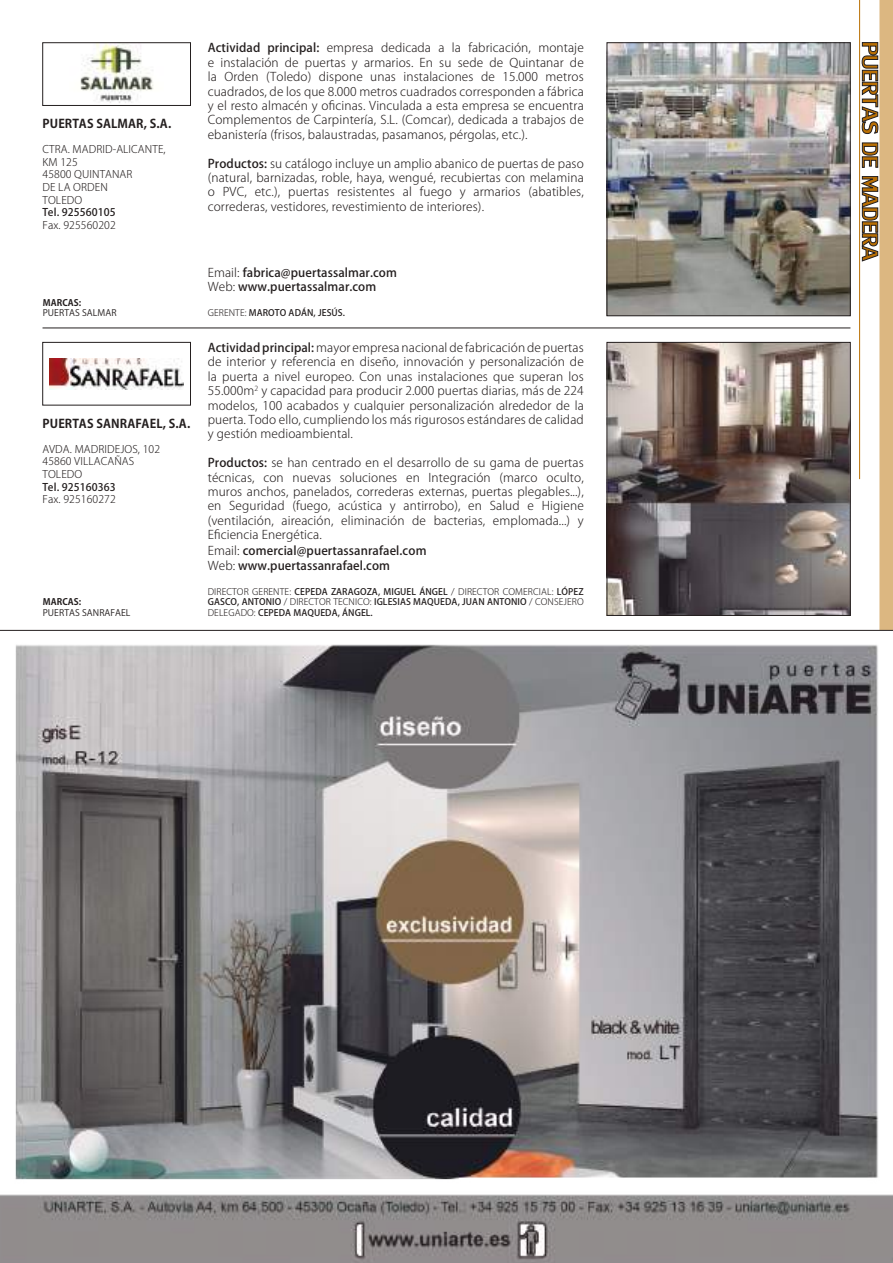
<style>
.page{position:relative;width:893px;height:1263px;background:#fff}
.page>*{position:absolute;margin:0;border:0;box-sizing:border-box;transform-origin:0 0}
.t1{font:300 12px/14.4px "Koz Go Pro";letter-spacing:.01em;color:#241f1f;text-align:justify}
.t2{font:500 12px/14.4px "Koz Go Pro";letter-spacing:.01em;color:#241f1f}
.t3{font:700 12px "Koz Go Pro";letter-spacing:.01em;color:#241f1f}
.t4{font:300 10.5px/12.6px "Koz Go Pro";letter-spacing:.01em;color:#241f1f}
.t5{font:500 10.5px "Koz Go Pro";letter-spacing:.01em;color:#241f1f}
.t6{font:500 9px/10.5px "Koz Go Pro";letter-spacing:.01em;color:#241f1f;text-align:justify}
.t7{font:9px "Koz Go Pro";letter-spacing:.01em;color:#241f1f}
.t8{font:700 9px "Koz Go Pro";letter-spacing:.01em;color:#241f1f}
.s1{font-weight:500}
.s2{font-weight:300}
</style>
<div class="page">
<hr style="left:43px;top:328px;width:807px;height:1px;background:#241f1f">
<img style="left:609px;top:45px;width:239px;height:269px">
<div style="left:607px;top:43px;width:243px;height:273px;border:1px solid #241f1f"></div>
<img style="left:80px;top:45px;width:74px;height:58px">
<div style="left:43px;top:43px;width:148px;height:63px;border:1px solid #241f1f"></div>
<img style="left:609px;top:344px;width:239px;height:270px">
<div style="left:607px;top:342px;width:243px;height:274px;border:1px solid #241f1f"></div>
<img style="left:50px;top:358px;width:134px;height:31px">
<div style="left:43px;top:342px;width:148px;height:63px;border:1px solid #241f1f"></div>
<svg style="left:862px;top:0;width:31px;height:630px"></svg>
<hr style="left:859px;top:0;width:1px;height:479px;background:#b96f03">
<img style="left:0;top:644px;width:893px;height:619px">
<hr style="left:0;top:630px;width:893px;height:1px;background:#241f1f">
<p class="t3" style="left:43px;top:116px;width:130px">PUERTAS SALMAR, S.A.</p>
<p class="t4" style="left:43px;top:143px;width:125px">CTRA. MADRID-ALICANTE,<br>KM 125<br>45800 QUINTANAR<br>DE LA ORDEN<br>TOLEDO</p>
<p class="t5" style="left:43px;top:206px;width:75px">Tel. 925560105</p>
<p class="t4" style="left:43px;top:219px;width:75px">Fax. 925560202</p>
<p class="t8" style="left:43px;top:296px;width:40px">MARCAS:</p>
<p class="t7" style="left:43px;top:307px;width:75px">PUERTAS SALMAR</p>
<p class="t3" style="left:43px;top:415px;width:149px">PUERTAS SANRAFAEL, S.A.</p>
<p class="t4" style="left:43px;top:443px;width:119px">AVDA. MADRIDEJOS, 102<br>45860 VILLACAÑAS<br>TOLEDO</p>
<p class="t5" style="left:43px;top:480px;width:75px">Tel. 925160363</p>
<p class="t4" style="left:43px;top:493px;width:75px">Fax. 925160272</p>
<p class="t8" style="left:43px;top:596px;width:40px">MARCAS:</p>
<p class="t7" style="left:43px;top:607px;width:89px">PUERTAS SANRAFAEL</p>
<p class="t1" style="left:208px;top:41px;width:378px"><span class="s1">Actividad principal:</span> empresa dedicada a la fabricación, montaje e instalación de puertas y armarios. En su sede de Quintanar de la Orden (Toledo) dispone unas instalaciones de 15.000 metros cuadrados, de los que 8.000 metros cuadrados corresponden a fábrica y el resto almacén y oficinas. Vinculada a esta empresa se encuentra Complementos de Carpintería, S.L. (Comcar), dedicada a trabajos de ebanistería (frisos, balaustradas, pasamanos, pérgolas, etc.).</p>
<p class="t1" style="left:208px;top:156px;width:378px"><span class="s1">Productos:</span> su catálogo incluye un amplio abanico de puertas de paso (natural, barnizadas, roble, haya, wengué, recubiertas con melamina o PVC, etc.), puertas resistentes al fuego y armarios (abatibles, correderas, vestidores, revestimiento de interiores).</p>
<p class="t2" style="left:208px;top:266px;width:191px"><span class="s2">Email:</span> fabrica@puertassalmar.com<br><span class="s2">Web:</span> www.puertassalmar.com</p>
<p class="t6" style="left:208px;top:308px;width:139px"><span class="s2">GERENTE:</span> MAROTO ADÁN, JESÚS.</p>
<p class="t1" style="left:208px;top:340px;width:378px"><span class="s1">Actividad principal:</span> mayor empresa nacional de fabricación de puertas de interior y referencia en diseño, innovación y personalización de la puerta a nivel europeo. Con unas instalaciones que superan los 55.000m<sup>2</sup> y capacidad para producir 2.000 puertas diarias, más de 224 modelos, 100 acabados y cualquier personalización alrededor de la puerta. Todo ello, cumpliendo los más rigurosos estándares de calidad y gestión medioambiental.</p>
<p class="t1" style="left:208px;top:456px;width:378px"><span class="s1">Productos:</span> se han centrado en el desarrollo de su gama de puertas técnicas, con nuevas soluciones en Integración (marco oculto, muros anchos, panelados, correderas externas, puertas plegables...), en Seguridad (fuego, acústica y antirrobo), en Salud e Higiene (ventilación, aireación, eliminación de bacterias, emplomada...) y Eficiencia Energética.</p>
<p class="t2" style="left:208px;top:544px;width:220px"><span class="s2">Email:</span> comercial@puertassanrafael.com<br><span class="s2">Web:</span> www.puertassanrafael.com</p>
<p class="t6" style="left:208px;top:586px;width:378px"><span class="s2">DIRECTOR GERENTE:</span> CEPEDA ZARAGOZA, MIGUEL ÁNGEL <span class="s2">/ DIRECTOR COMERCIAL:</span> LÓPEZ GASCO, ANTONIO <span class="s2">/ DIRECTOR TECNICO:</span> IGLESIAS MAQUEDA, JUAN ANTONIO <span class="s2">/ CONSEJERO DELEGADO:</span> CEPEDA MAQUEDA, ÁNGEL.</p>
</div>
